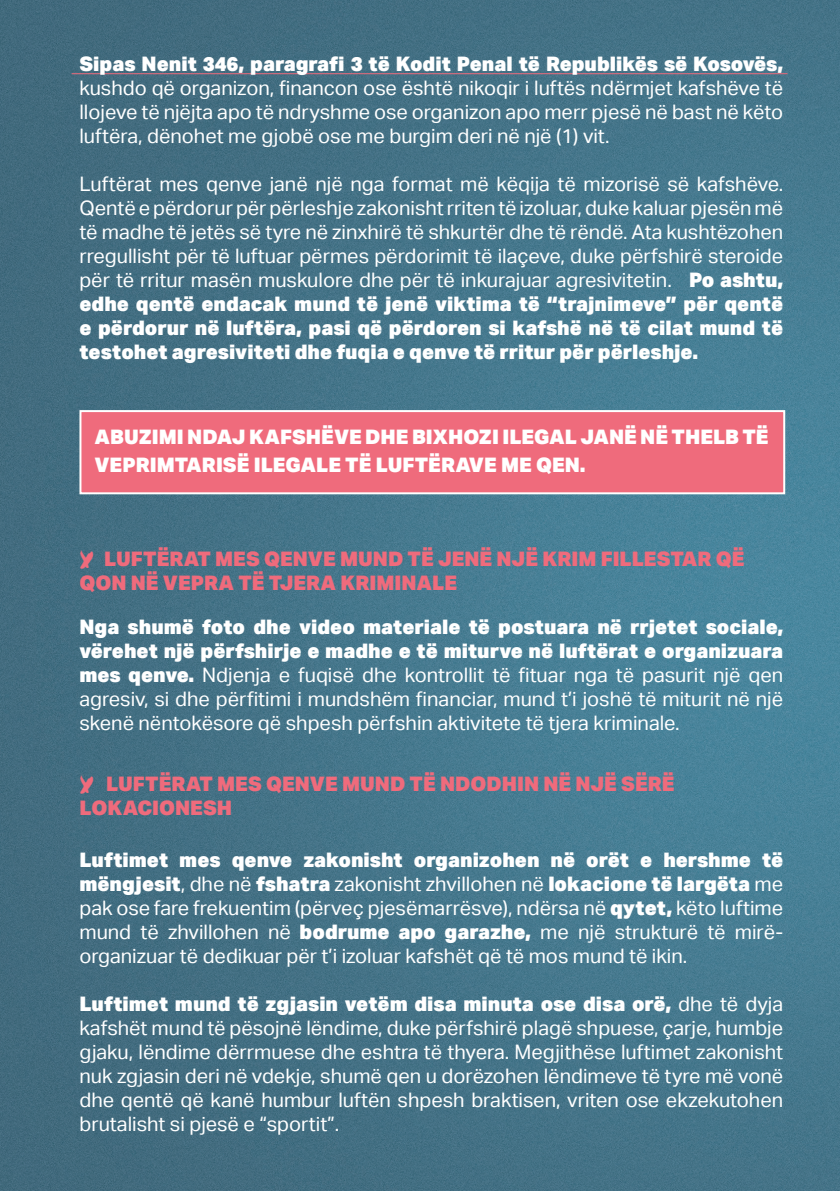
<style>
.page{position:relative;width:840px;height:1191px;background:#fff}
.page>*{position:absolute;margin:0;border:0;box-sizing:border-box;transform-origin:0 0}
.t1{font:20px/24px "Aktiv Grotesk";color:#fff;text-align:justify}
.t2{font:900 20px/28px "Aktiv Grotesk";color:#fff}
.t3{font:900 20px/24px "Aktiv Grotesk";color:#ef6b7c}
.s1{font-weight:900}
.s2{font-family:"MANIC Sketches";font-weight:400}
</style>
<div class="page">
<img style="left:0;top:0;width:839px;height:1191px">
<div style="left:79px;top:410px;width:705px;height:84px;background:#ef6b7c;border:2px solid #fff"></div>
<hr style="left:72px;top:73px;width:715px;height:1px;background:#ef6b7c">
<p class="t2" style="left:79px;top:49px;width:704px">Sipas Nenit 346, paragrafi 3 të Kodit Penal të Republikës së Kosovës,</p>
<p class="t1" style="left:79px;top:76px;width:704px">kushdo që organizon, financon ose është nikoqir i luftës ndërmjet kafshëve të llojeve të njëjta apo të ndryshme ose organizon apo merr pjesë në bast në këto luftëra, dënohet me gjobë ose me burgim deri në një (1) vit.</p>
<p class="t1" style="left:79px;top:172px;width:704px">Luftërat mes qenve janë një nga format më këqija të mizorisë së kafshëve.<br>Qentë e përdorur për përleshje zakonisht rriten të izoluar, duke kaluar pjesën më të madhe të jetës së tyre në zinxhirë të shkurtër dhe të rëndë. Ata kushtëzohen rregullisht për të luftuar përmes përdorimit të ilaçeve, duke përfshirë steroide për të rritur masën muskulore dhe për të inkurajuar agresivitetin. <span class="s1">Po ashtu, edhe qentë endacak mund të jenë viktima të “trajnimeve” për qentë e përdorur në luftëra, pasi që përdoren si kafshë në të cilat mund të testohet agresiviteti dhe fuqia e qenve të rritur për përleshje.</span></p>
<p class="t2" style="left:94px;top:422px;width:675px">ABUZIMI NDAJ KAFSHËVE DHE BIXHOZI ILEGAL JANË NË THELB TË<br>VEPRIMTARISË ILEGALE TË LUFTËRAVE ME QEN.</p>
<p class="t3" style="left:79px;top:546px;width:666px"><span class="s2">D</span> LUFTËRAT MES QENVE MUND TË JENË NJË KRIM FILLESTAR QË<br>QON NË VEPRA TË TJERA KRIMINALE</p>
<p class="t1" style="left:79px;top:615px;width:705px"><span class="s1">Nga shumë foto dhe video materiale të postuara në rrjetet sociale, vërehet një përfshirje e madhe e të miturve në luftërat e organizuara mes qenve.</span> Ndjenja e fuqisë dhe kontrollit të fituar nga të pasurit një qen agresiv, si dhe përfitimi i mundshëm financiar, mund t’i joshë të miturit në një skenë nëntokësore që shpesh përfshin aktivitete të tjera kriminale.</p>
<p class="t3" style="left:79px;top:771px;width:596px"><span class="s2">D</span> LUFTËRAT MES QENVE MUND TË NDODHIN NË NJË SËRË<br>LOKACIONESH</p>
<p class="t1" style="left:79px;top:848px;width:705px"><span class="s1">Luftimet mes qenve zakonisht organizohen në orët e hershme të mëngjesit</span>, dhe në <span class="s1">fshatra</span> zakonisht zhvillohen në <span class="s1">lokacione të largëta</span> me pak ose fare frekuentim (përveç pjesëmarrësve), ndërsa në <span class="s1">qytet,</span> këto luftime mund të zhvillohen në <span class="s1">bodrume apo garazhe,</span> me një strukturë të mirë&shy;organizuar të dedikuar për t’i izoluar kafshët që të mos mund të ikin.</p>
<p class="t1" style="left:79px;top:992px;width:704px"><span class="s1">Luftimet mund të zgjasin vetëm disa minuta ose disa orë,</span> dhe të dyja kafshët mund të pësojnë lëndime, duke përfshirë plagë shpuese, çarje, humbje gjaku, lëndime dërrmuese dhe eshtra të thyera. Megjithëse luftimet zakonisht nuk zgjasin deri në vdekje, shumë qen u dorëzohen lëndimeve të tyre më vonë dhe qentë që kanë humbur luftën shpesh braktisen, vriten ose ekzekutohen brutalisht si pjesë e “sportit”.</p>
</div>
